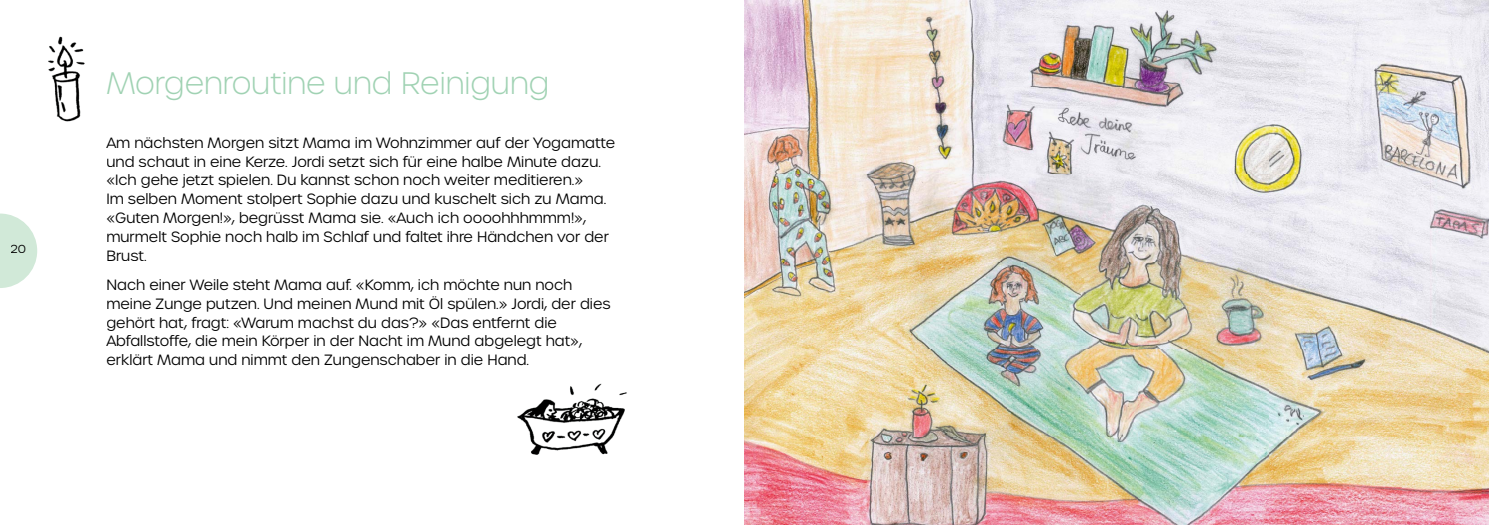
<style>
.page{position:relative;width:1489px;height:525px;background:#fff}
.page>*{position:absolute;margin:0;border:0;box-sizing:border-box;transform-origin:0 0}
.t1{font:200 30px "Urbane";color:#a0d2b3}
.t2{font:300 14.38px/18.8px "Urbane";color:#000}
.t3{font:300 11.25px "Urbane";color:#000}
</style>
<div class="page">
<svg style="left:0;top:213px;width:37px;height:75px"></svg>
<img style="left:744px;top:0;width:744px;height:524px">
<img style="left:48px;top:36px;width:37px;height:86px">
<img style="left:517px;top:383px;width:110px;height:72px">
<div style="left:11px;top:244px;width:14px;height:8px;background:#d1e9d8"></div>
<p class="t3" style="left:11px;top:241px;width:17px">20</p>
<h1 class="t1" style="left:106px;top:64px;width:444px">Morgenroutine und Reinigung</h1>
<p class="t2" style="left:106px;top:133px;width:510px">Am nächsten Morgen sitzt Mama im Wohnzimmer auf der Yogamatte und schaut in eine Kerze. Jordi setzt sich für eine halbe Minute dazu. «Ich gehe jetzt spielen. Du kannst schon noch weiter meditieren.»<br>Im selben Moment stolpert Sophie dazu und kuschelt sich zu Mama. «Guten Morgen!», begrüsst Mama sie. «Auch ich oooohhhmmm!», murmelt Sophie noch halb im Schlaf und faltet ihre Händchen vor der Brust.</p>
<p class="t2" style="left:106px;top:275px;width:505px">Nach einer Weile steht Mama auf. «Komm, ich möchte nun noch meine Zunge putzen. Und meinen Mund mit Öl spülen.» Jordi, der dies gehört hat, fragt: «Warum machst du das?» «Das entfernt die Abfallstoffe, die mein Körper in der Nacht im Mund abgelegt hat», erklärt Mama und nimmt den Zungenschaber in die Hand.</p>
</div>
